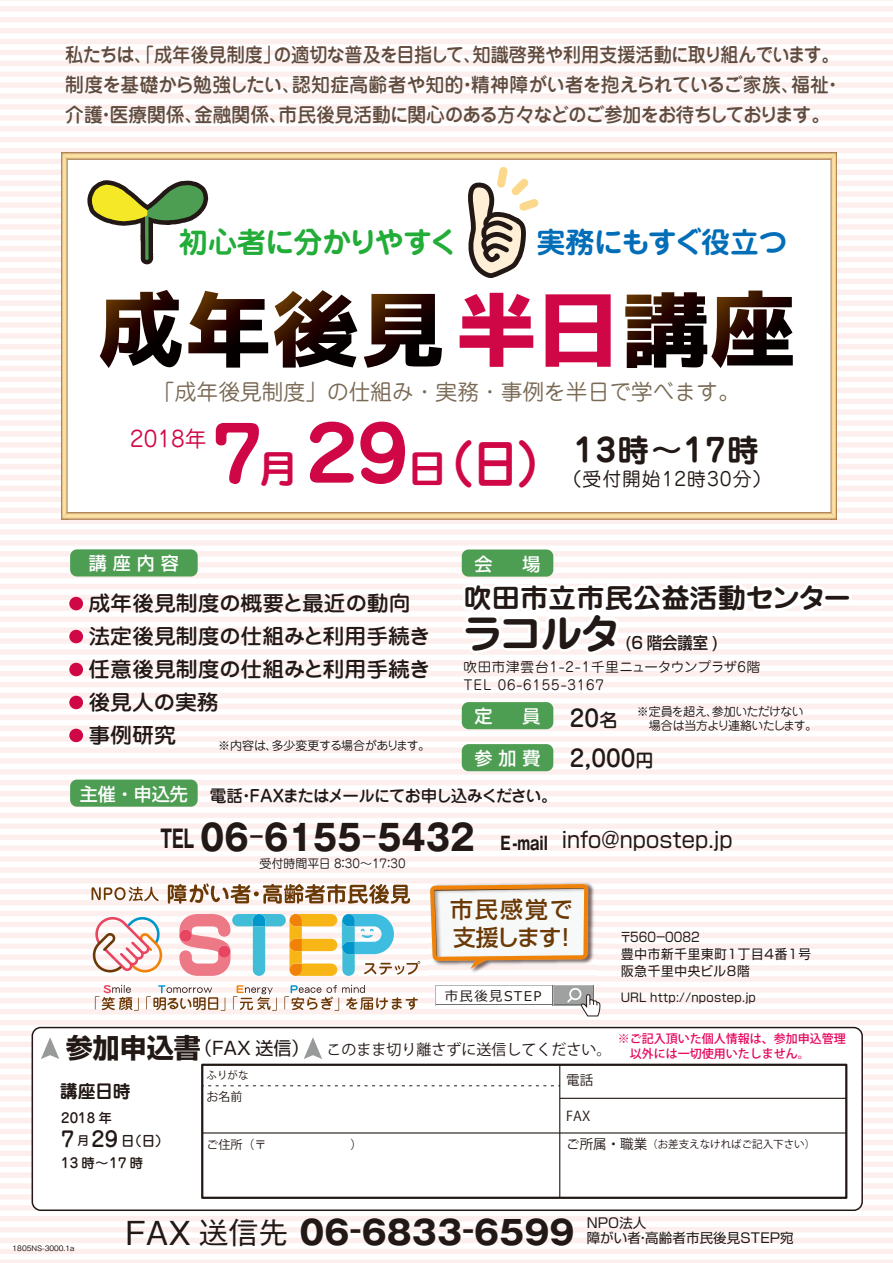
<style>
.page{position:relative;width:893px;height:1263px;background:#fef8f7}
.page>*{position:absolute;margin:0;border:0;box-sizing:border-box;transform-origin:0 0}
.t1{font:700 40.5px "Jun 501 Pro";color:#221815;scale:1.05 1}
.t2{font:700 33px "Gothic MB101 Pro";color:#221815}
.t3{font:700 31.8px "Jun 501 Pro";letter-spacing:.05em;color:#221815}
.t4{font:700 28.95px "Jun 501 Pro";letter-spacing:-.03em;color:#22ac38}
.t5{font:700 28.95px "Jun 501 Pro";letter-spacing:-.04em;color:#036eb8}
.t6{font:700 27px "Jun 501 Pro";color:#221815;scale:1.05 1}
.t7{font:700 27px "Shin Go Pro";color:#221815}
.t8{font:500 23.25px "Jun 34 Pro";color:#221815}
.t9{font:500 22.65px/27.9px "Shin Go Pro";letter-spacing:.045em;color:#6a3906}
.t10{font:21.75px "Shin Go Pro";letter-spacing:.005em;color:#221815;scale:.96 1}
.t11{font:21.75px "Jun 201 Pro";color:#7a6a56}
.t12{font:21.75px "Jun 201 Pro";color:#d00746}
.t13{font:500 20.85px/33px "Jun 34 Pro";color:#221815;scale:1.05 1}
.t14{font:500 19.5px/30px "Jun 34 Pro";letter-spacing:-.02em;color:#604c3f;scale:.93 1}
.t15{font:18.9px "Jun 201 Pro";letter-spacing:.05em;color:#221815}
.t16{font:500 18px "Shin Go Pro";color:#fff}
.t17{font:18px "Shin Go Pro";color:#221815}
.t18{font:700 18px "Jun 501 Pro";color:#221815}
.t19{font:500 16.5px "Jun 34 Pro";letter-spacing:-.085em;color:#221815}
.t20{font:500 16.5px "Shin Go Pro";color:#221815;scale:.93 1}
.t21{font:15px "Koz Go Pr 6 N";color:#221815}
.t22{font:13.5px/18px "Jun 201 Pro";letter-spacing:.065em;color:#221815}
.t23{font:13.5px/15px "Shin Go Pro";letter-spacing:.01em;color:#221815}
.t24{font:500 13.5px "Jun 34 Pro";color:#221815}
.t25{font:13.5px "Meiryo UI";letter-spacing:.1em;color:#221815}
.t26{font:13.5px "Koz Go Pr 6 N";color:#221815}
.t27{font:13.05px/17px "Shin Go Pro";letter-spacing:.065em;color:#221815;scale:.96 1}
.t28{font:500 12px/15px "Koz Go Pr 6 N";color:#e5005a}
.t29{font:12px/13.5px "Jun 201 Pro";letter-spacing:-.06em;color:#221815}
.t30{font:12px "Shin Go Pro";letter-spacing:.025em;color:#221815;scale:.96 1}
.t31{font:12px "Jun 201 Pro";letter-spacing:-.035em;color:#221815}
.t32{font:12px "Koz Go Pr 6 N";color:#221815}
.t33{font:12px "Jun 201 Pro";color:#221815}
.t34{font:10.5px "Koz Go Pr 6 N";color:#221815}
.t35{font:500 7.5px "Gothic BBB Pro";color:#221815}
.s1{font-size:75.75px;color:#d00746}
.s2{font-size:37.8px;color:#d00746}
.s3{font-size:50.55px;color:#d00746}
.s4{font-size:18.15px}
.s5{font-family:"Gothic MB101 Pro";font-weight:700;font-size:24.75px}
.s6{font-family:"Gothic MB101 Pro";font-weight:700;font-size:35.7px}
.s7{font-weight:300;font-size:35.7px}
.s8{font-family:"Gothic MB101 Pro";font-weight:700;font-size:18.15px}
.s9{font-size:13.5px}
.s10{font-size:21px}
.s11{font-size:12px}
.s12{font-family:"Gothic BBB Pro";font-weight:500}
.s13{font-family:"Gothic BBB Pro";font-weight:500;font-size:30px}
</style>
<div class="page">
<div style="left:32px;top:1027px;width:830px;height:183px;background:#fff;border-radius:9px"></div>
<div style="left:32px;top:1027px;width:831px;height:184px;border:2px solid #221815;border-radius:9px"></div>
<img style="left:429px;top:881px;width:166px;height:91px">
<svg style="left:430px;top:884px;width:158px;height:85px"></svg>
<div style="left:70px;top:779px;width:128px;height:28px;background:#4d9d53;border-radius:7px"></div>
<div style="left:70px;top:549px;width:128px;height:27px;background:#4d9d53;border-radius:7px"></div>
<div style="left:462px;top:744px;width:91px;height:27px;background:#4d9d53;border-radius:7px"></div>
<div style="left:462px;top:549px;width:91px;height:28px;background:#4d9d53;border-radius:7px"></div>
<div style="left:462px;top:702px;width:91px;height:27px;background:#4d9d53;border-radius:7px"></div>
<div style="left:201px;top:1064px;width:646px;height:135px;background:#fff;border:2px solid #221815"></div>
<hr style="left:202px;top:1132px;width:644px;height:1px;background:#221815">
<hr style="left:560px;top:1098px;width:286px;height:1px;background:#221815">
<hr style="left:559px;top:1065px;width:1px;height:133px;background:#221815">
<svg style="left:202px;top:1085px;width:358px;height:1px"></svg>
<svg style="left:41px;top:1037px;width:18px;height:22px"></svg>
<svg style="left:304px;top:1037px;width:18px;height:22px"></svg>
<div style="left:436px;top:985px;width:116px;height:20px;background:#fff"></div>
<div style="left:554px;top:985px;width:40px;height:20px;background:#9fa0a0"></div>
<hr style="left:435px;top:985px;width:118px;height:1px;background:#b5b6b6">
<hr style="left:554px;top:985px;width:40px;height:1px;background:#b5b6b6">
<hr style="left:435px;top:1004px;width:118px;height:1px;background:#727171">
<hr style="left:554px;top:1004px;width:40px;height:1px;background:#727171">
<svg style="left:435px;top:986px;width:1px;height:19px"></svg>
<svg style="left:552px;top:985px;width:2px;height:20px"></svg>
<svg style="left:567px;top:985px;width:34px;height:32px"></svg>
<svg style="left:92px;top:887px;width:67px;height:14px"></svg>
<svg style="left:168px;top:883px;width:242px;height:21px"></svg>
<svg style="left:95px;top:985px;width:44px;height:26px"></svg>
<svg style="left:146px;top:985px;width:79px;height:26px"></svg>
<svg style="left:233px;top:985px;width:44px;height:26px"></svg>
<svg style="left:284px;top:985px;width:134px;height:26px"></svg>
<svg style="left:92px;top:917px;width:70px;height:55px"></svg>
<svg style="left:179px;top:914px;width:241px;height:62px"></svg>
<div style="left:71px;top:598px;width:11px;height:11px;background:#d00746;border-radius:50%"></div>
<div style="left:69px;top:597px;width:14px;height:13px;border:3px solid #d00746;border-radius:50%"></div>
<div style="left:71px;top:631px;width:11px;height:11px;background:#d00746;border-radius:50%"></div>
<div style="left:69px;top:630px;width:14px;height:13px;border:3px solid #d00746;border-radius:50%"></div>
<div style="left:71px;top:664px;width:11px;height:11px;background:#d00746;border-radius:50%"></div>
<div style="left:69px;top:663px;width:14px;height:13px;border:3px solid #d00746;border-radius:50%"></div>
<div style="left:71px;top:697px;width:11px;height:11px;background:#d00746;border-radius:50%"></div>
<div style="left:69px;top:696px;width:14px;height:13px;border:3px solid #d00746;border-radius:50%"></div>
<div style="left:71px;top:730px;width:11px;height:11px;background:#d00746;border-radius:50%"></div>
<div style="left:69px;top:729px;width:14px;height:13px;border:3px solid #d00746;border-radius:50%"></div>
<svg style="left:61px;top:152px;width:776px;height:368px"></svg>
<p class="t14" style="left:65px;top:37px;width:837px">私たちは、「成年後見制度」の適切な普及を目指して、知識啓発や利用支援活動に取り組んでいます。制度を基礎から勉強したい、認知症高齢者や知的・精神障がい者を抱えられているご家族、福祉・介護・医療関係、金融関係、市民後見活動に関心のある方々などのご参加をお待ちしております。</p>
<h3 class="t4" style="left:179px;top:219px;width:280px">初心者に分かりやすく</h3>
<h3 class="t5" style="left:537px;top:219px;width:252px">実務にもすぐ役立つ</h3>
<p class="t11" style="left:153px;top:374px;width:588px">「成年後見制度」の仕組み・実務・事例を半日で学べます。</p>
<p class="t12" style="left:130px;top:422px;width:78px">2018年</p>
<h3 class="t3" style="left:212px;top:424px;width:549px"><span class="s1">7</span><span class="s2">月</span> <span class="s1">29</span><span class="s2">日</span><span class="s3">（日）</span> 13時～17時</h3>
<p class="t15" style="left:563px;top:464px;width:210px">（受付開始12時30分）</p>
<p class="t16" style="left:89px;top:549px;width:91px">講 座 内 容</p>
<p class="t16" style="left:475px;top:549px;width:67px">会　 場</p>
<h3 class="t6" style="left:464px;top:576px;width:371px">吹田市立市民公益活動センター</h3>
<h1 class="t1" style="left:461px;top:601px;width:154px">ラコルタ</h1>
<p class="t13" style="left:88px;top:585px;width:328px">成年後見制度の概要と最近の動向法定後見制度の仕組みと利用手続き任意後見制度の仕組みと利用手続き後見人の実務<br>事例研究</p>
<p class="t20" style="left:625px;top:629px;width:103px">(6 階会議室 )</p>
<p class="t22" style="left:464px;top:656px;width:298px">吹田市津雲台1-2-1千里ニュータウンプラザ6階<br>TEL 06-6155-3167</p>
<p class="t8" style="left:570px;top:700px;width:49px">20<span class="s4">名</span></p>
<p class="t29" style="left:637px;top:704px;width:182px">※定員を超え、参加いただけない　場合は当方より連絡いたします。</p>
<p class="t8" style="left:570px;top:740px;width:85px">2,000<span class="s4">円</span></p>
<p class="t16" style="left:475px;top:701px;width:67px">定 　員</p>
<p class="t16" style="left:475px;top:743px;width:67px">参 加 費</p>
<p class="t31" style="left:218px;top:736px;width:213px">※内容は、多少変更する場合があります。</p>
<p class="t19" style="left:210px;top:783px;width:349px">電話・FAXまたはメールにてお申し込みください。</p>
<p class="t16" style="left:80px;top:779px;width:110px">主催・申込先</p>
<p class="t10" style="left:160px;top:822px;width:597px"><span class="s5">TEL</span> <span class="s6">06</span><span class="s7">-</span><span class="s6">6155</span><span class="s7">-</span><span class="s6">5432</span> <span class="s8">Ｅ-mail</span> info@npostep.jp</p>
<p class="t33" style="left:259px;top:854px;width:148px">受付時間平日 8：30～17：30</p>
<p class="t9" style="left:450px;top:893px;width:128px">市民感覚で支援します！</p>
<p class="t25" style="left:445px;top:986px;width:98px">市民後見STEP</p>
<p class="t27" style="left:619px;top:926px;width:201px">〒560－0082<br>豊中市新千里東町1丁目4番1号阪急千里中央ビル8階</p>
<p class="t30" style="left:621px;top:987px;width:142px">URL http://npostep.jp</p>
<h3 class="t7" style="left:66px;top:1026px;width:136px">参加申込書</h3>
<p class="t21" style="left:327px;top:1041px;width:287px">このまま切り離さずに送信してください。</p>
<p class="t28" style="left:618px;top:1031px;width:229px">※ご記入頂いた個人情報は、参加申込管理　以外には一切使用いたしません。</p>
<p class="t32" style="left:206px;top:1090px;width:37px">お名前</p>
<p class="t17" style="left:194px;top:1033px;width:117px">（FAX 送信）</p>
<p class="t34" style="left:206px;top:1069px;width:43px">ふりがな</p>
<p class="t26" style="left:566px;top:1073px;width:28px">電話</p>
<p class="t26" style="left:566px;top:1108px;width:26px">FAX</p>
<p class="t34" style="left:566px;top:1138px;width:250px"><span class="s9">ご所属・職業</span>（お差支えなければご記入下さい）</p>
<p class="t18" style="left:60px;top:1077px;width:72px">講座日時</p>
<p class="t24" style="left:61px;top:1107px;width:52px">2018 年</p>
<p class="t24" style="left:61px;top:1152px;width:84px">13 時～17 時</p>
<p class="t24" style="left:61px;top:1130px;width:109px"><span class="s10">7</span> <span class="s11">月</span> <span class="s10">29</span> 日（日）</p>
<p class="t32" style="left:206px;top:1138px;width:157px">ご住所（〒　　　　　　　）</p>
<p class="t35" style="left:13px;top:1242px;width:63px">1805NS-3000.1a</p>
<h2 class="t2" style="left:125px;top:1205px;width:451px"><span class="s12">FAX</span> <span class="s13">送信先</span> 06<sup>-</sup>6833<sup>-</sup>6599</h2>
<p class="t23" style="left:587px;top:1213px;width:208px">NPO法人<br>障がい者・高齢者市民後見STEP宛</p>
</div>
